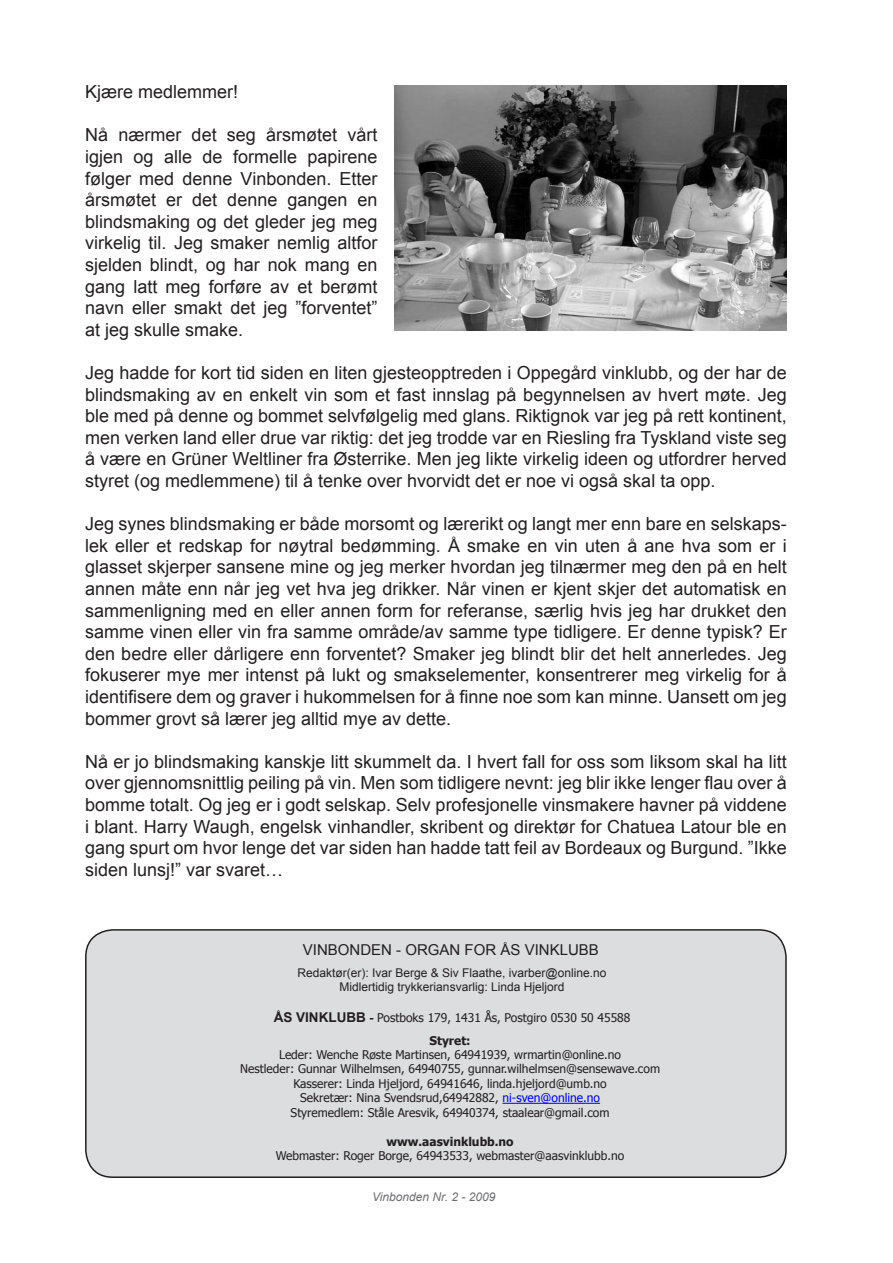
<style>
.page{position:relative;width:893px;height:1263px;background:#fff}
.page>*{position:absolute;margin:0;border:0;box-sizing:border-box;transform-origin:0 0}
.t1{font:18px/21.6px "Arial";color:#231f20;text-align:justify}
.t2{font:15px "Arial";color:#231f20}
.t3{font:12px/14.4px "Tahoma";color:#231f20;text-align:center}
.t4{font:12px/14.4px "Arial";color:#231f20;text-align:center}
.t5{font:italic 12px "Arial";color:#6c6d70}
.s1{font-family:"Arial";font-weight:700;font-size:13.5px}
.s2{font-family:"Palatino Linotype";font-weight:700;font-size:13.5px}
.s3{font-weight:700}
.s4{color:#00f}
</style>
<div class="page">
<div style="left:86px;top:930px;width:700px;height:247px;background:#dcdddf;border-radius:27px"></div>
<div style="left:85px;top:929px;width:702px;height:249px;border:2px solid #231f20;border-radius:27px"></div>
<hr style="left:503px;top:1103px;width:97px;height:1px;background:#00f">
<img style="left:395px;top:85px;width:392px;height:245px">
<p class="t1" style="left:85px;top:81px;width:155px">Kjære medlemmer!</p>
<p class="t1" style="left:85px;top:124px;width:294px">Nå nærmer det seg årsmøtet vårt igjen og alle de formelle papirene følger med denne Vinbonden. Etter årsmøtet er det denne gangen en blindsmaking og det gleder jeg meg virkelig til. Jeg smaker nemlig altfor sjelden blindt, og har nok mang en gang latt meg forføre av et berømt navn eller smakt det jeg ”forventet” at jeg skulle smake.</p>
<p class="t1" style="left:85px;top:362px;width:703px">Jeg hadde for kort tid siden en liten gjesteopptreden i Oppegård vinklubb, og der har de blindsmaking av en enkelt vin som et fast innslag på begynnelsen av hvert møte. Jeg ble med på denne og bommet selvfølgelig med glans. Riktignok var jeg på rett kontinent, men verken land eller drue var riktig: det jeg trodde var en Riesling fra Tyskland viste seg å være en Grüner Weltliner fra Østerrike. Men jeg likte virkelig ideen og utfordrer herved styret (og medlemmene) til å tenke over hvorvidt det er noe vi også skal ta opp.</p>
<p class="t1" style="left:85px;top:513px;width:703px">Jeg synes blindsmaking er både morsomt og lærerikt og langt mer enn bare en selskaps&shy;lek eller et redskap for nøytral bedømming. Å smake en vin uten å ane hva som er i glasset skjerper sansene mine og jeg merker hvordan jeg tilnærmer meg den på en helt annen måte enn når jeg vet hva jeg drikker. Når vinen er kjent skjer det automatisk en sammenligning med en eller annen form for referanse, særlig hvis jeg har drukket den samme vinen eller vin fra samme område/av samme type tidligere. Er denne typisk? Er den bedre eller dårligere enn forventet? Smaker jeg blindt blir det helt annerledes. Jeg fokuserer mye mer intenst på lukt og smakselementer, konsentrerer meg virkelig for å identifisere dem og graver i hukommelsen for å finne noe som kan minne. Uansett om jeg bommer grovt så lærer jeg alltid mye av dette.</p>
<p class="t1" style="left:85px;top:751px;width:703px">Nå er jo blindsmaking kanskje litt skummelt da. I hvert fall for oss som liksom skal ha litt over gjennomsnittlig peiling på vin. Men som tidligere nevnt: jeg blir ikke lenger flau over å bomme totalt. Og jeg er i godt selskap. Selv profesjonelle vinsmakere havner på viddene i blant. Harry Waugh, engelsk vinhandler, skribent og direktør for Chatuea Latour ble en gang spurt om hvor lenge det var siden han hadde tatt feil av Bordeaux og Burgund. ”Ikke siden lunsj!” var svaret…</p>
<p class="t2" style="left:303px;top:940px;width:297px">VINBONDEN - ORGAN FOR ÅS VINKLUBB</p>
<p class="t4" style="left:297px;top:965px;width:310px">Redaktør(er): Ivar Berge &amp; Siv Flaathe, ivarber@online.no<br>Midlertidig trykkeriansvarlig: Linda Hjeljord</p>
<p class="t3" style="left:274px;top:1009px;width:358px"><span class="s1">ÅS VINKLUBB</span> <span class="s2">-</span> Postboks 179, 1431 Ås, Postgiro 0530 50 45588</p>
<p class="t3" style="left:240px;top:1032px;width:422px"><span class="s3">Styret:<br></span>Leder: Wenche Røste Martinsen, 64941939, wrmartin@online.no<br>Nestleder: Gunnar Wilhelmsen, 64940755, gunnar.wilhelmsen@sensewave.com Kasserer: Linda Hjeljord, 64941646, linda.hjeljord@umb.no<br>Sekretær: Nina Svendsrud,64942882, <span class="s4">ni-sven@online.no<br></span>Styremedlem: Ståle Aresvik, 64940374, staalear@gmail.com</p>
<p class="t3" style="left:276px;top:1133px;width:350px"><span class="s3">www.aasvinklubb.no<br></span>Webmaster: Roger Borge, 64943533, webmaster@aasvinklubb.no</p>
<p class="t5" style="left:372px;top:1189px;width:125px">Vinbonden Nr. 2 - 2009</p>
</div>
